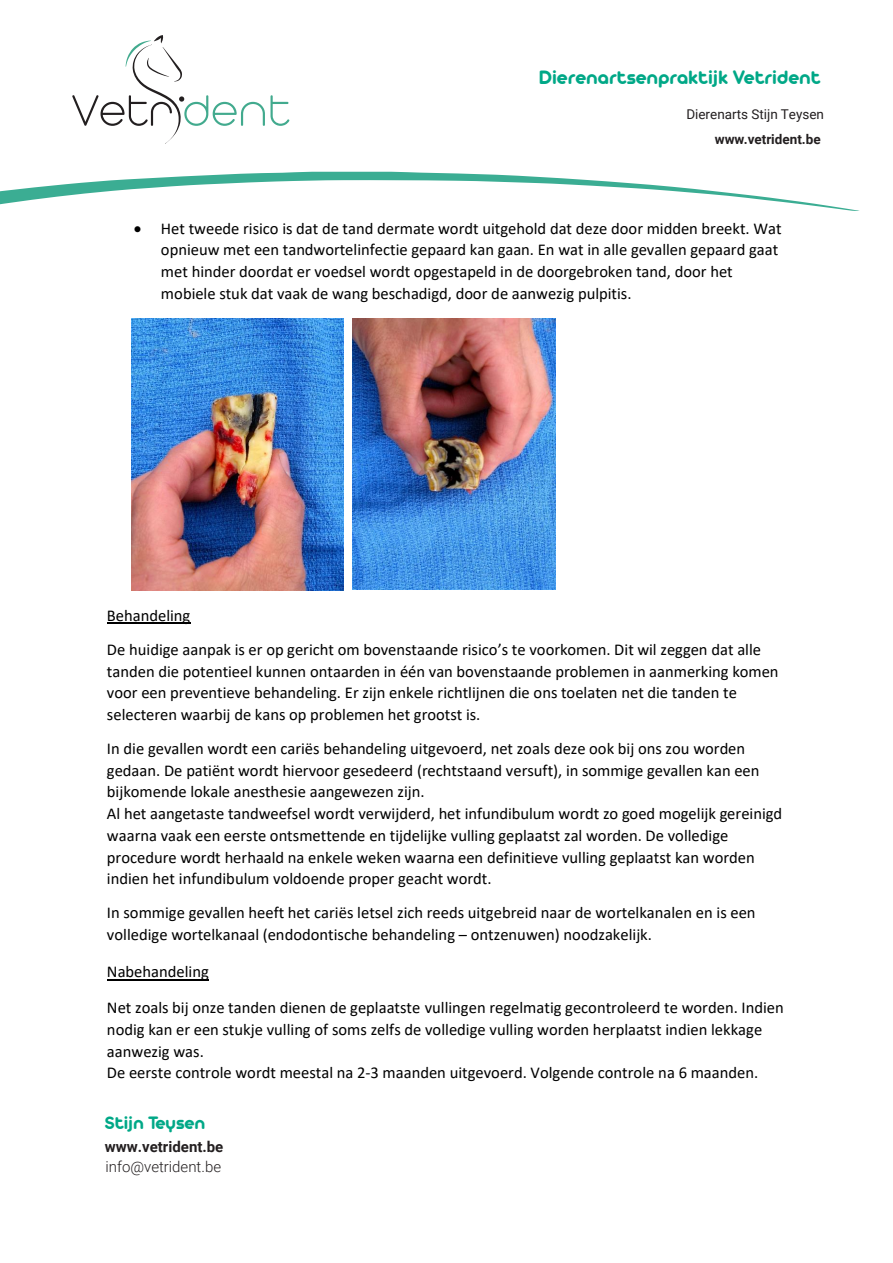
<style>
.page{position:relative;width:893px;height:1263px;background:#fff}
.page>*{position:absolute;margin:0;border:0;box-sizing:border-box;transform-origin:0 0}
.t1{font:700 21px "Arista Pro Alternate";color:#00a887}
.t2{font:700 19.5px "Arista Pro Alternate";color:#00a887}
.t3{font:16.5px/21.8px "Calibri";color:#000}
.t4{font:300 15px "Roboto";color:#231f20}
.t5{font:700 15px "Roboto";color:#231f20}
.t6{font:13.5px "Roboto";color:#231f20}
.t7{font:700 13.5px "Roboto";color:#231f20}
</style>
<div class="page">
<svg style="left:0;top:172px;width:860px;height:39px"></svg>
<svg style="left:72px;top:35px;width:193px;height:109px"></svg>
<svg style="left:271px;top:95px;width:18px;height:31px"></svg>
<hr style="left:107px;top:623px;width:83px;height:1px;background:#000">
<hr style="left:107px;top:980px;width:102px;height:1px;background:#000">
<img style="left:131px;top:319px;width:213px;height:271px">
<img style="left:352px;top:319px;width:204px;height:271px">
<p class="t1" style="left:539px;top:64px;width:283px">Dierenartsenpraktijk Vetrident</p>
<p class="t6" style="left:686px;top:105px;width:139px">Dierenarts Stijn Teysen</p>
<p class="t7" style="left:715px;top:130px;width:107px">www.vetrident.be</p>
<p class="t3" style="left:161px;top:219px;width:622px;text-indent:-27px">• Het tweede risico is dat de tand dermate wordt uitgehold dat deze door midden breekt. Wat opnieuw met een tandwortelinfectie gepaard kan gaan. En wat in alle gevallen gepaard gaat met hinder doordat er voedsel wordt opgestapeld in de doorgebroken tand, door het mobiele stuk dat vaak de wang beschadigd, door de aanwezig pulpitis.</p>
<p class="t3" style="left:107px;top:600px;width:656px;line-height:33.6px">Behandeling<br>De huidige aanpak is er op gericht om bovenstaande risico’s te voorkomen. Dit wil zeggen dat alle</p>
<p class="t3" style="left:107px;top:661px;width:673px">tanden die potentieel kunnen ontaarden in één van bovenstaande problemen in aanmerking komen voor een preventieve behandeling. Er zijn enkele richtlijnen die ons toelaten net die tanden te selecteren waarbij de kans op problemen het grootst is.</p>
<p class="t3" style="left:107px;top:739px;width:677px">In die gevallen wordt een cariës behandeling uitgevoerd, net zoals deze ook bij ons zou worden gedaan. De patiënt wordt hiervoor gesedeerd (rechtstaand versuft), in sommige gevallen kan een bijkomende lokale anesthesie aangewezen zijn.<br>Al het aangetaste tandweefsel wordt verwijderd, het infundibulum wordt zo goed mogelijk gereinigd waarna vaak een eerste ontsmettende en tijdelijke vulling geplaatst zal worden. De volledige procedure wordt herhaald na enkele weken waarna een definitieve vulling geplaatst kan worden indien het infundibulum voldoende proper geacht wordt.</p>
<p class="t3" style="left:107px;top:903px;width:650px">In sommige gevallen heeft het cariës letsel zich reeds uitgebreid naar de wortelkanalen en is een volledige wortelkanaal (endodontische behandeling – ontzenuwen) noodzakelijk.</p>
<p class="t3" style="left:107px;top:961px;width:103px">Nabehandeling</p>
<p class="t3" style="left:107px;top:998px;width:678px">Net zoals bij onze tanden dienen de geplaatste vullingen regelmatig gecontroleerd te worden. Indien nodig kan er een stukje vulling of soms zelfs de volledige vulling worden herplaatst indien lekkage aanwezig was.<br>De eerste controle wordt meestal na 2-3 maanden uitgevoerd. Volgende controle na 6 maanden.</p>
<p class="t2" style="left:105px;top:1111px;width:102px">Stijn Teysen</p>
<p class="t5" style="left:105px;top:1136px;width:120px">www.vetrident.be</p>
<p class="t4" style="left:106px;top:1156px;width:117px">info@vetrident.be</p>
</div>
